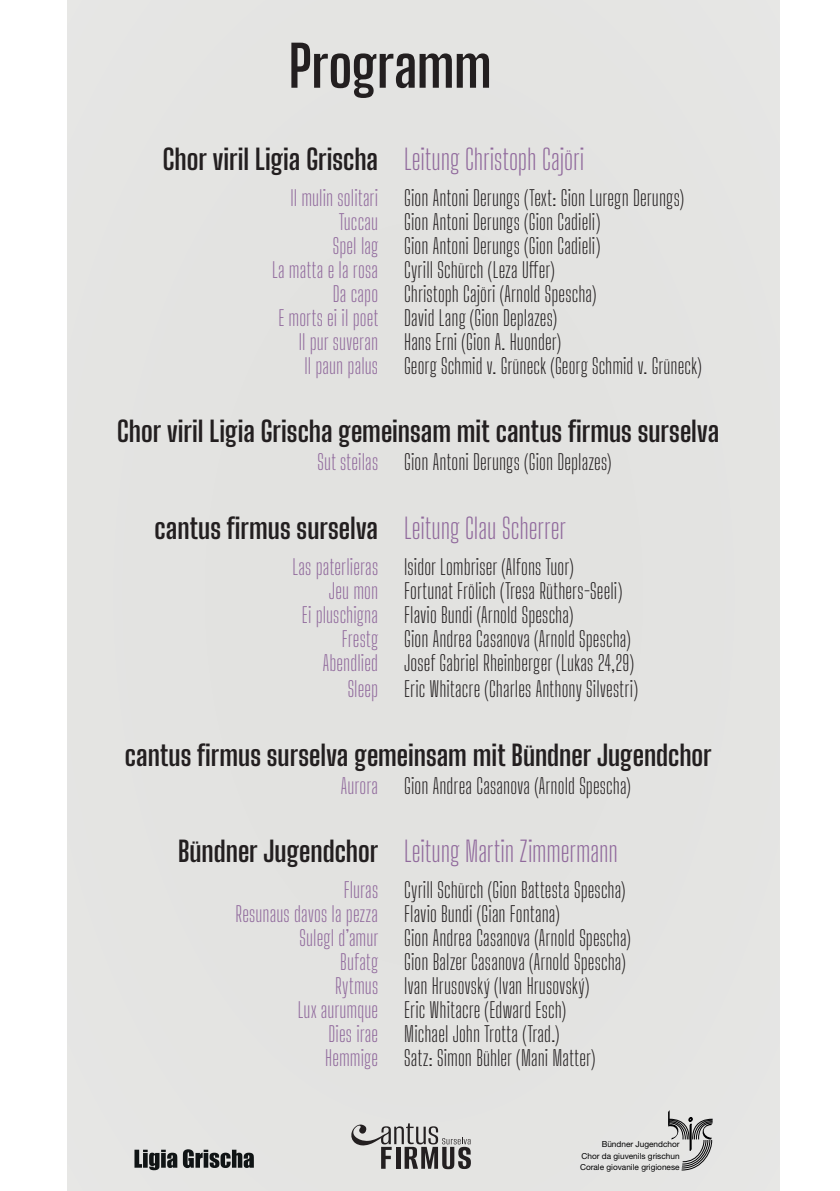
<style>
.page{position:relative;width:840px;height:1191px;background:#fff}
.page>*{position:absolute;margin:0;border:0;box-sizing:border-box;transform-origin:0 0}
.t1{font:700 56.4px "Big Shoulders Display";color:#231f20}
.t2{font:700 28px "Big Shoulders Display";color:#231f20}
.t3{font:300 28px "Big Shoulders Display";color:#90699c}
.t4{font:300 21px/24px "Big Shoulders Display";letter-spacing:.005em;color:#231f20}
.t5{font:8.2px/11.4px "Helvetica Neue";color:#000001;text-align:justify}
.s1{font-weight:700;color:#231f20}
.s2{color:#90699c}
.s3{font-weight:300;color:#90699c}
</style>
<div class="page">
<div style="left:67px;top:0;width:712px;height:1191px;background:#e2e2e0"></div>
<svg style="left:668px;top:1110px;width:44px;height:60px"></svg>
<svg style="left:134px;top:1149px;width:43px;height:21px"></svg>
<svg style="left:183px;top:1149px;width:71px;height:19px"></svg>
<svg style="left:351px;top:1123px;width:119px;height:46px"></svg>
<h1 class="t1" style="left:288px;top:21px;width:204px">Programm</h1>
<h2 class="t3" style="left:163px;top:139px;width:422px"><span class="s1">Chor viril Ligia Grischa</span> Leitung Christoph Cajöri</h2>
<p class="t4" style="left:290px;top:185px;width:395px"><span class="s2">Il mulin solitari</span> Gion Antoni Derungs (Text: Gion Luregn Derungs)</p>
<p class="t4" style="left:339px;top:209px;width:262px"><span class="s2">Tuccau</span> Gion Antoni Derungs (Gion Cadieli)</p>
<p class="t4" style="left:333px;top:233px;width:269px"><span class="s2">Spel lag</span> Gion Antoni Derungs (Gion Cadieli)</p>
<p class="t4" style="left:272px;top:257px;width:284px"><span class="s2">La matta e la rosa</span> Cyrill Schürch (Leza Uffer)</p>
<p class="t4" style="left:332px;top:281px;width:265px"><span class="s2">Da capo</span> Christoph Cajöri (Arnold Spescha)</p>
<p class="t4" style="left:278px;top:305px;width:280px"><span class="s2">E morts ei il poet</span> David Lang (Gion Deplazes)</p>
<p class="t4" style="left:299px;top:329px;width:263px"><span class="s2">Il pur suveran</span> Hans Erni (Gion A. Huonder)</p>
<p class="t4" style="left:304px;top:353px;width:398px"><span class="s2">Il paun palus</span> Georg Schmid v. Grüneck (Georg Schmid v. Grüneck)</p>
<h2 class="t2" style="left:117px;top:409px;width:603px">Chor viril Ligia Grischa gemeinsam mit cantus firmus surselva</h2>
<p class="t4" style="left:317px;top:450px;width:295px"><span class="s2">Sut steilas</span> Gion Antoni Derungs (Gion Deplazes)</p>
<h2 class="t2" style="left:154px;top:506px;width:412px">cantus firmus surselva <span class="s3">Leitung Clau Scherrer</span></h2>
<p class="t4" style="left:292px;top:554px;width:282px"><span class="s2">Las paterlieras</span> Isidor Lombriser (Alfons Tuor)</p>
<p class="t4" style="left:329px;top:578px;width:295px"><span class="s2">Jeu mon</span> Fortunat Frölich (Tresa Rüthers-Seeli)</p>
<p class="t4" style="left:301px;top:602px;width:273px"><span class="s2">Ei pluschigna</span> Flavio Bundi (Arnold Spescha)</p>
<p class="t4" style="left:341px;top:626px;width:290px"><span class="s2">Frestg</span> Gion Andrea Casanova (Arnold Spescha)</p>
<p class="t4" style="left:323px;top:650px;width:312px"><span class="s2">Abendlied</span> Josef Gabriel Rheinberger (Lukas 24,29)</p>
<p class="t4" style="left:347px;top:676px;width:292px"><span class="s2">Sleep</span> Eric Whitacre (Charles Anthony Silvestri)</p>
<h2 class="t2" style="left:125px;top:732px;width:588px">cantus firmus surselva gemeinsam mit Bündner Jugendchor</h2>
<p class="t4" style="left:340px;top:773px;width:291px"><span class="s2">Aurora</span> Gion Andrea Casanova (Arnold Spescha)</p>
<h2 class="t3" style="left:178px;top:831px;width:441px"><span class="s1">Bündner Jugendchor</span> Leitung Martin Zimmermann</h2>
<p class="t4" style="left:235px;top:877px;width:391px;text-indent:108px"><span class="s2">Fluras</span> Cyrill Schürch (Gion Battesta Spescha)<br><span class="s2">Resunaus davos la pezza</span> Flavio Bundi (Gian Fontana)</p>
<p class="t4" style="left:299px;top:925px;width:332px"><span class="s2">Sulegl d’amur</span> Gion Andrea Casanova (Arnold Spescha)</p>
<p class="t4" style="left:340px;top:949px;width:287px"><span class="s2">Bufatg</span> Gion Balzer Casanova (Arnold Spescha)</p>
<p class="t4" style="left:335px;top:973px;width:255px"><span class="s2">Rytmus</span> Ivan Hrusovský (Ivan Hrusovský)</p>
<p class="t4" style="left:297px;top:997px;width:270px"><span class="s2">Lux aurumque</span> Eric Whitacre (Edward Esch)</p>
<p class="t4" style="left:328px;top:1021px;width:232px"><span class="s2">Dies irae</span> Michael John Trotta (Trad.)</p>
<p class="t4" style="left:325px;top:1045px;width:271px"><span class="s2">Hemmige</span> Satz: Simon Bühler (Mani Matter)</p>
<p class="t5" style="left:579px;top:1139px;width:101px;text-indent:22px">Bündner Jugendchor Chor da giuvenils grischun Corale giovanile grigionese</p>
</div>
